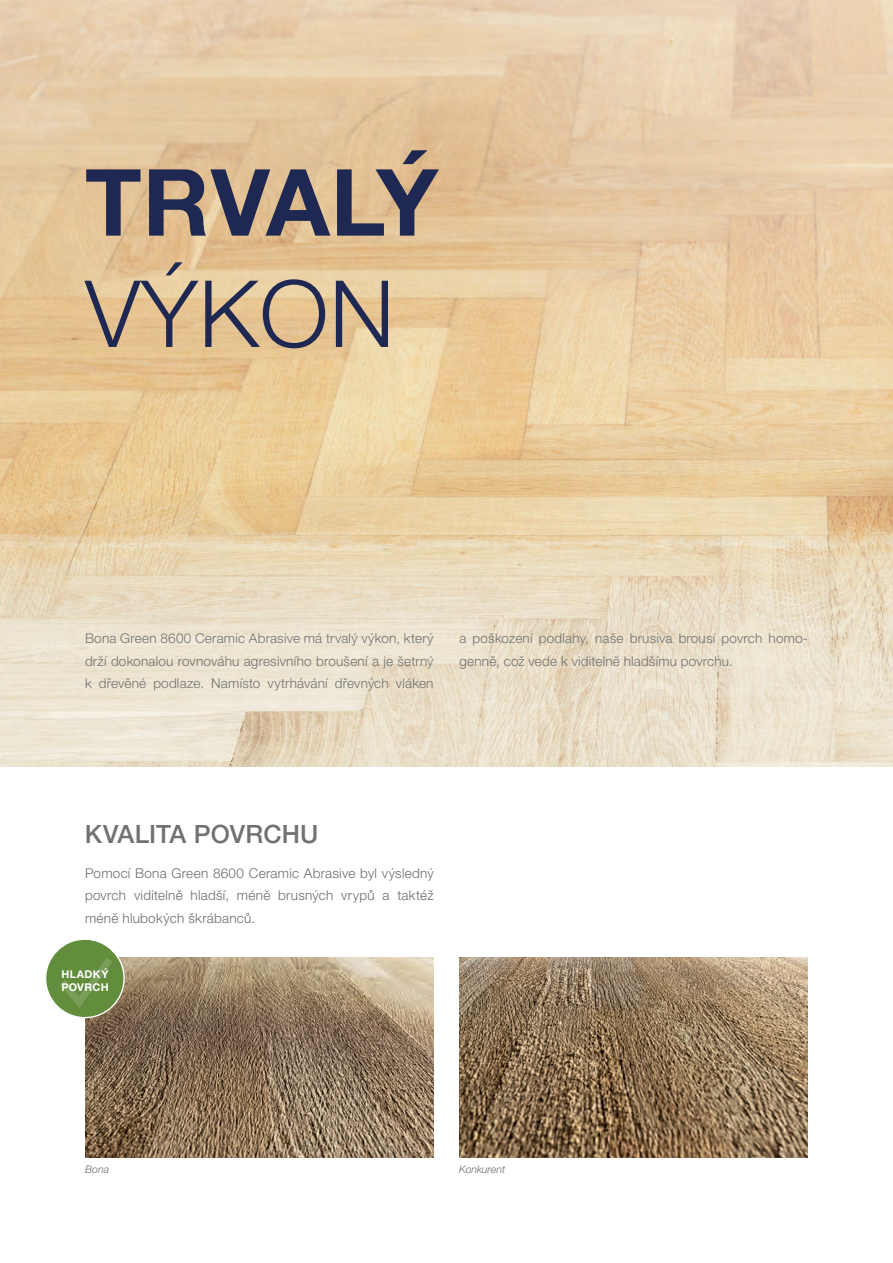
<style>
.page{position:relative;width:893px;height:1263px;background:#fff}
.page>*{position:absolute;margin:0;border:0;box-sizing:border-box;transform-origin:0 0}
.t1{font:700 92.7px/111.3px "Helvetica Neue CE";letter-spacing:.01em;color:#1e2853}
.Stor_rubbe_brödtext{font:500 25.2px "Helvetica Neue CE";letter-spacing:.005em;color:#707271}
.Brödtext{font:300 13.5px/22.5px "Helvetica Neue CE";letter-spacing:.015em;color:#707271;text-align:justify}
.t2{font:300 13.5px/22.5px "Helvetica Neue CE";letter-spacing:.02em;color:#6c6d70;text-align:justify}
.t3{font:700 10.8px/12.9px "Helvetica Neue CE";letter-spacing:.035em;color:#fff}
.t4{font:italic 300 10.5px "Helvetica Neue CE";color:#6c6d70}
.s1{font-weight:300}
</style>
<div class="page">
<img style="left:0;top:0;width:893px;height:766px">
<img style="left:85px;top:958px;width:349px;height:199px">
<img style="left:459px;top:958px;width:349px;height:199px">
<div style="left:45px;top:939px;width:79px;height:79px;background:#628d3c;border-radius:50%"></div>
<div style="left:45px;top:938px;width:80px;height:80px;border:1px solid #fff;border-radius:50%"></div>
<svg style="left:59px;top:958px;width:55px;height:51px"></svg>
<p class="t1" style="left:85px;top:148px;width:355px">TRVALÝ<br><span class="s1">VÝKON</span></p>
<p class="Brödtext" style="left:85px;top:627px;width:350px">Bona Green 8600 Ceramic Abrasive má trvalý výkon, který drží dokonalou rovnováhu agresivního broušení a je šetrný k dřevěné podlaze. Namísto vytrhávání dřevných vláken</p>
<p class="Brödtext" style="left:459px;top:627px;width:350px">a poškození podlahy, naše brusiva brousí povrch homo&shy;genně, což vede k viditelně hladšímu povrchu.</p>
<p class="Stor_rubbe_brödtext" style="left:85px;top:819px;width:235px">KVALITA POVRCHU</p>
<p class="t2" style="left:85px;top:862px;width:350px">Pomocí Bona Green 8600 Ceramic Abrasive byl výsledný povrch viditelně hladší, méně brusných vrypů a taktéž méně hlubokých škrábanců.</p>
<p class="t3" style="left:61px;top:968px;width:49px">HLADKÝ<br>POVRCH</p>
<p class="t4" style="left:85px;top:1163px;width:26px">Bona</p>
<p class="t4" style="left:459px;top:1163px;width:47px">Konkurent</p>
</div>
